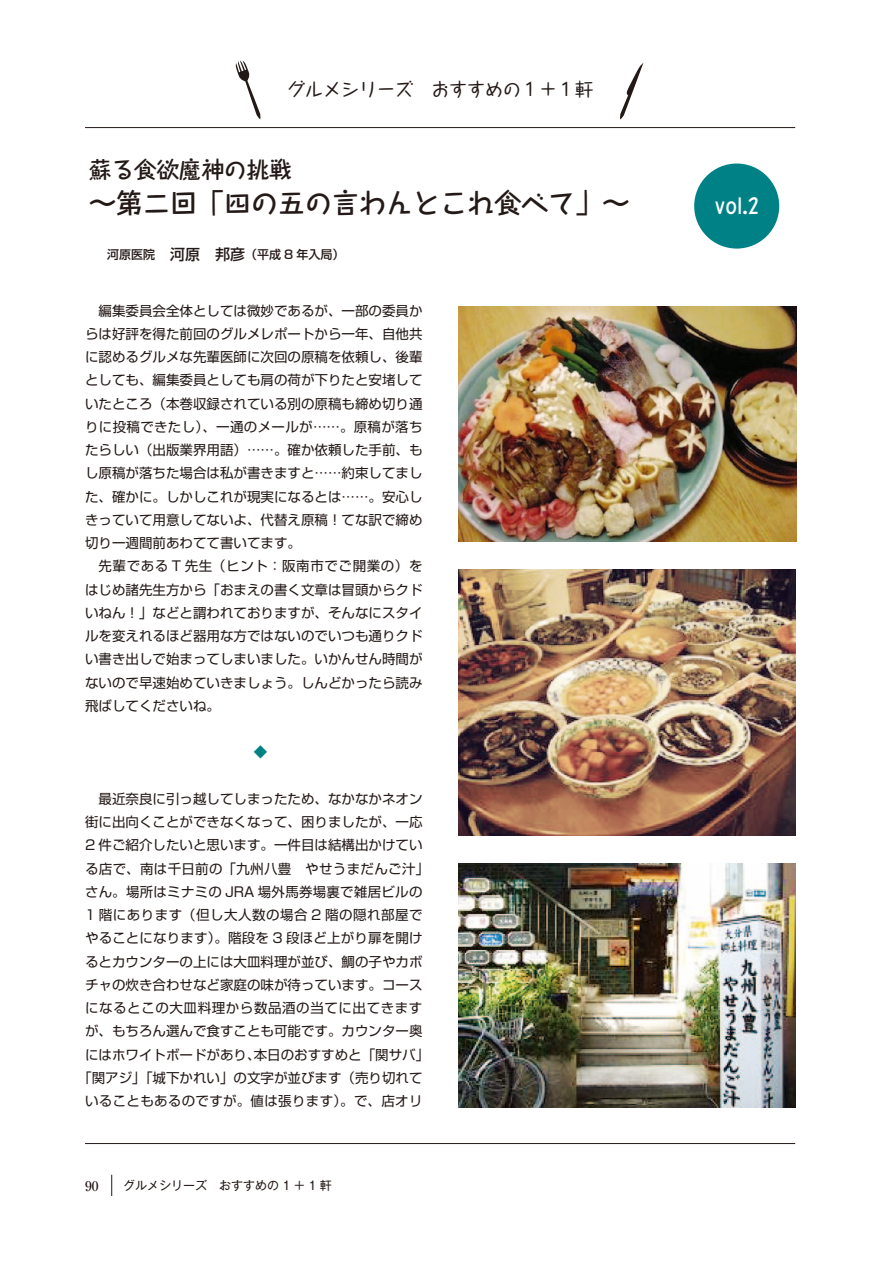
<style>
.page{position:relative;width:893px;height:1263px;background:#fff}
.page>*{position:absolute;margin:0;border:0;box-sizing:border-box;transform-origin:0 0}
.t1{font:700 27px "Taka Hand Std De";color:#231916}
.t2{font:700 22.5px "Taka Hand Std De";color:#231916}
.t3{font:700 21px "Taka Hand Std De";color:#fff}
.t4{font:500 18px "Taka Hand Std";color:#231916}
.t5{font:13.5px/23.2px "Shin Go Pro";color:#231916;text-align:justify}
.t6{font:13.5px "Shin Go Pro";letter-spacing:.025em;color:#231916}
.t7{font:13.5px "Shin Go Pro";letter-spacing:.02em;color:#231916}
.t8{font:13.5px "Shin Go Pro";letter-spacing:.035em;color:#231916}
.t9{font:13.5px "Shin Go Pro";letter-spacing:.045em;color:#231916}
.t10{font:500 13.5px "Ryumin Pro";color:#231916}
.t11{font:13.5px "Shin Go Pro";color:#008186}
.t12{font:500 12px "Shin Go Pro";color:#231916}
.t13{font:12px "Gothic MB101 Pro";color:#231916}
.s1{font-size:15px}
</style>
<div class="page">
<svg style="left:111px;top:1175px;width:1px;height:21px"></svg>
<hr style="left:85px;top:127px;width:710px;height:1px;background:#231916">
<hr style="left:85px;top:1143px;width:710px;height:1px;background:#231916">
<svg style="left:235px;top:60px;width:26px;height:59px"></svg>
<svg style="left:620px;top:63px;width:23px;height:57px"></svg>
<div style="left:694px;top:164px;width:85px;height:85px;background:#008186;border-radius:50%"></div>
<img style="left:459px;top:863px;width:336px;height:245px">
<img style="left:459px;top:306px;width:337px;height:235px">
<img style="left:459px;top:570px;width:336px;height:265px">
<h3 class="t4" style="left:287px;top:77px;width:307px">グルメシリーズ　おすすめの 1 ＋ 1 軒</h3>
<h2 class="t2" style="left:89px;top:154px;width:204px">蘇る食欲魔神の挑戦</h2>
<h1 class="t1" style="left:89px;top:184px;width:541px">〜第二回「四の五の言わんとこれ食べて」〜</h1>
<p class="t12" style="left:107px;top:244px;width:239px">河原医院<span class="s1">　河原　邦彦</span>（平成 8 年入局）</p>
<p class="t5" style="left:85px;top:297px;width:339px;text-indent:14px">編集委員会全体としては微妙であるが、一部の委員からは好評を得た前回のグルメレポートから一年、自他共に認めるグルメな先輩医師に次回の原稿を依頼し、後輩としても、編集委員としても肩の荷が下りたと安堵していたところ（本巻収録されている別の原稿も締め切り通りに投稿できたし）、一通のメールが……。原稿が落ちたらしい（出版業界用語）……。確か依頼した手前、もし原稿が落ちた場合は私が書きますと……約束してました、確かに。しかしこれが現実になるとは……。安心しきっていて用意してないよ、代替え原稿！てな訳で締め切り一週間前あわてて書いてます。</p>
<p class="t5" style="left:85px;top:553px;width:339px;text-indent:14px">先輩である T 先生（ヒント：阪南市でご開業の）をはじめ諸先生方から「おまえの書く文章は冒頭からクドいねん！」などと謂われておりますが、そんなにスタイルを変えれるほど器用な方ではないのでいつも通りクドい書き出しで始まってしまいました。いかんせん時間がないので早速始めていきましょう。しんどかったら読み飛ばしてくださいね。</p>
<p class="t11" style="left:254px;top:741px;width:15px">◆</p>
<p class="t5" style="left:99px;top:785px;width:325px">最近奈良に引っ越してしまったため、なかなかネオン</p>
<p class="t5" style="left:85px;top:809px;width:339px">街に出向くことができなくなって、困りましたが、一応</p>
<p class="t5" style="left:85px;top:832px;width:339px">2 件ご紹介したいと思います。一件目は結構出かけてい</p>
<p class="t6" style="left:85px;top:857px;width:346px">る店で、南は千日前の「九州八豊　やせうまだんご汁」</p>
<p class="t7" style="left:85px;top:881px;width:339px">さん。場所はミナミの JRA 場外馬券場裏で雑居ビルの</p>
<p class="t8" style="left:85px;top:904px;width:339px">1 階にあります（但し大人数の場合 2 階の隠れ部屋で</p>
<p class="t5" style="left:85px;top:925px;width:339px">やることになります）。階段を 3 段ほど上がり扉を開け</p>
<p class="t5" style="left:85px;top:948px;width:339px">るとカウンターの上には大皿料理が並び、鯛の子やカボ</p>
<p class="t5" style="left:85px;top:971px;width:339px">チャの炊き合わせなど家庭の味が待っています。コース</p>
<p class="t9" style="left:85px;top:997px;width:339px">になるとこの大皿料理から数品酒の当てに出てきます</p>
<p class="t5" style="left:85px;top:1018px;width:339px">が、もちろん選んで食すことも可能です。カウンター奥</p>
<p class="t5" style="left:85px;top:1041px;width:346px">にはホワイトボードがあり、本日のおすすめと「関サバ」</p>
<p class="t5" style="left:78px;top:1064px;width:346px">「関アジ」「城下かれい」の文字が並びます（売り切れて</p>
<p class="t6" style="left:85px;top:1090px;width:339px">いることもあるのですが。値は張ります）。で、店オリ</p>
<p class="t10" style="left:85px;top:1175px;width:15px">90</p>
<p class="t13" style="left:123px;top:1175px;width:210px">グルメシリーズ　おすすめの 1 ＋ 1 軒</p>
<h3 class="t3" style="left:715px;top:191px;width:45px">vol.2</h3>
</div>
